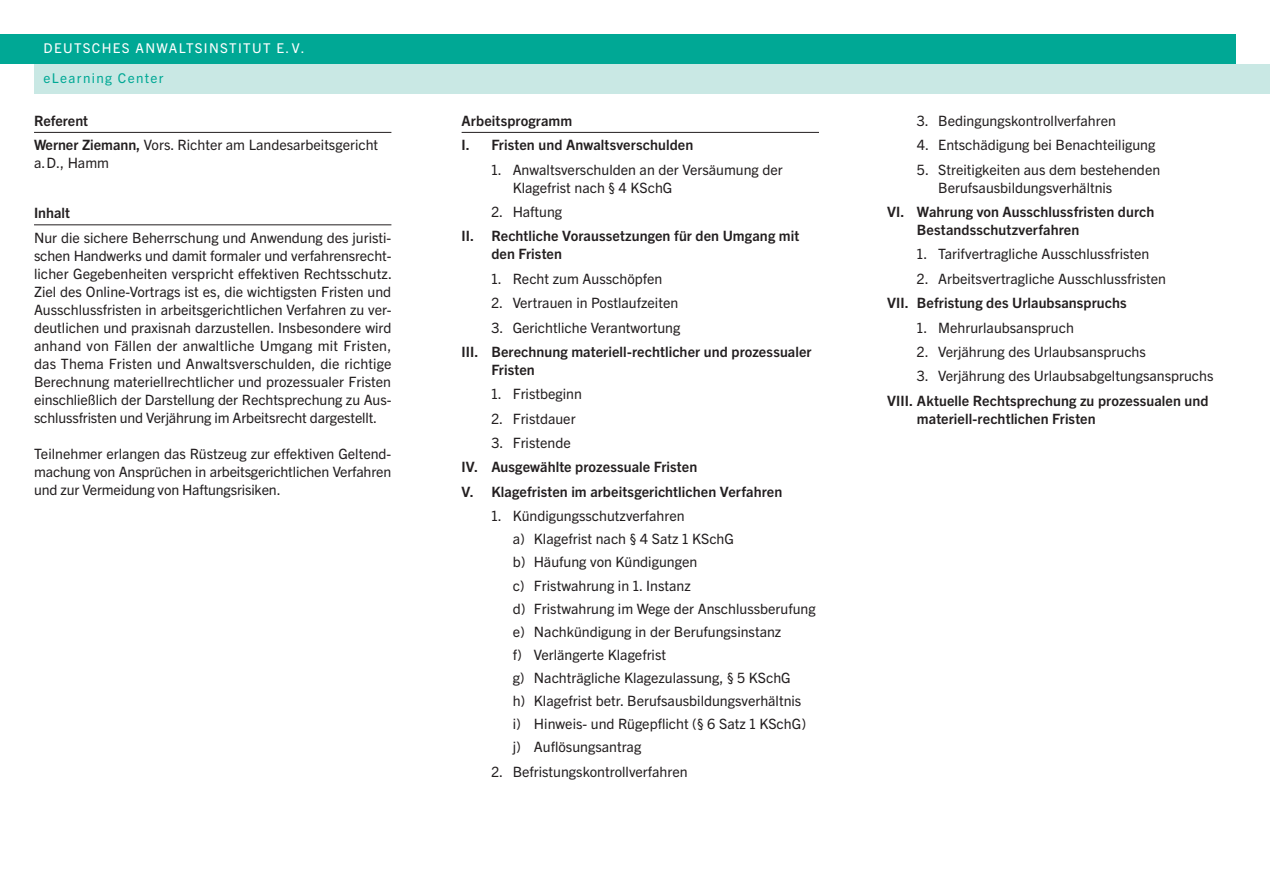
<style>
.page{position:relative;width:1270px;height:893px;background:#fff}
.page>*{position:absolute;margin:0;border:0;box-sizing:border-box;transform-origin:0 0}
.t1{font:14.25px/18px "Trade Gothic Next LT Pro";color:#231f20}
.t2{font:700 14.25px/18px "Trade Gothic Next LT Pro";letter-spacing:.005em;color:#231f20}
.t3{font:13.5px "Trade Gothic Next LT Pro";letter-spacing:.1em;color:#fff}
.t4{font:13.5px "Trade Gothic Next LT Pro";letter-spacing:.1em;color:#00a895}
.s1{font-weight:700}
</style>
<div class="page">
<div style="left:34px;top:64px;width:1235px;height:30px;background:#c9e8e4"></div>
<div style="left:0;top:34px;width:1235px;height:30px;background:#00a895"></div>
<hr style="left:461px;top:132px;width:358px;height:1px;background:#231f20">
<hr style="left:34px;top:132px;width:357px;height:1px;background:#231f20">
<hr style="left:34px;top:225px;width:357px;height:1px;background:#231f20">
<p class="t3" style="left:44px;top:39px;width:262px">DEUTSCHES ANWALTSINSTITUT E.V.</p>
<p class="t4" style="left:44px;top:69px;width:121px">eLearning Center</p>
<p class="t1" style="left:34px;top:107px;width:346px;line-height:24.5px"><span class="s1">Referent<br>Werner Ziemann,</span> Vors. Richter am Landesarbeitsgericht</p>
<p class="t1" style="left:34px;top:153px;width:76px">a.D., Hamm</p>
<p class="t2" style="left:34px;top:203px;width:37px">Inhalt</p>
<p class="t1" style="left:34px;top:227px;width:359px;text-align:justify">Nur die sichere Beherrschung und Anwendung des juristi&shy;schen Handwerks und damit formaler und verfahrensrecht&shy;licher Gegebenheiten verspricht effektiven Rechtsschutz.<br>Ziel des Online-Vortrags ist es, die wichtigsten Fristen und Ausschlussfristen in arbeitsgerichtlichen Verfahren zu ver&shy;deutlichen und praxisnah darzustellen. Insbesondere wird anhand von Fällen der anwaltliche Umgang mit Fristen, das Thema Fristen und Anwaltsverschulden, die richtige Berechnung materiellrechtlicher und prozessualer Fristen einschließlich der Darstellung der Rechtsprechung zu Aus&shy;schlussfristen und Verjährung im Arbeitsrecht dargestellt.</p>
<p class="t1" style="left:34px;top:443px;width:359px;text-align:justify">Teilnehmer erlangen das Rüstzeug zur effektiven Geltend&shy;machung von Ansprüchen in arbeitsgerichtlichen Verfahren und zur Vermeidung von Haftungsrisiken.</p>
<p class="t2" style="left:461px;top:107px;width:233px;line-height:24.5px">Arbeitsprogramm<br>I. Fristen und Anwaltsverschulden</p>
<p class="t1" style="left:512px;top:159px;width:271px;text-indent:-21px">1. Anwaltsverschulden an der Versäumung der<br>Klagefrist nach § 4 KSchG</p>
<p class="t1" style="left:491px;top:202px;width:72px">2. Haftung</p>
<p class="t2" style="left:491px;top:226px;width:309px;text-indent:-30px">II. Rechtliche Voraussetzungen für den Umgang mit den Fristen</p>
<p class="t1" style="left:491px;top:269px;width:172px">1. Recht zum Ausschöpfen</p>
<p class="t1" style="left:491px;top:293px;width:188px">2. Vertrauen in Postlaufzeiten</p>
<p class="t1" style="left:491px;top:317px;width:190px">3. Gerichtliche Verantwortung</p>
<p class="t2" style="left:491px;top:342px;width:322px;text-indent:-30px">III. Berechnung materiell-rechtlicher und prozessualer<br>Fristen</p>
<p class="t1" style="left:491px;top:384px;width:92px">1. Fristbeginn</p>
<p class="t1" style="left:491px;top:409px;width:86px">2. Fristdauer</p>
<p class="t1" style="left:491px;top:433px;width:81px">3. Fristende</p>
<p class="t2" style="left:461px;top:454px;width:322px;line-height:24.5px">IV. Ausgewählte prozessuale Fristen<br>V. Klagefristen im arbeitsgerichtlichen Verfahren</p>
<p class="t1" style="left:512px;top:503px;width:304px;line-height:23.1px;text-indent:-21px">1. Kündigungsschutzverfahren<br>a) Klagefrist nach § 4 Satz 1 KSchG<br>b) Häufung von Kündigungen<br>c) Fristwahrung in 1. Instanz<br>d) Fristwahrung im Wege der Anschlussberufung e) Nachkündigung in der Berufungsinstanz<br>f) Verlängerte Klagefrist<br>g) Nachträgliche Klagezulassung, § 5 KSchG<br>h) Klagefrist betr. Berufsausbildungsverhältnis<br>i) Hinweis- und Rügepflicht (§ 6 Satz 1 KSchG) j) Auflösungsantrag</p>
<p class="t1" style="left:491px;top:761px;width:198px">2. Befristungskontrollverfahren</p>
<p class="t1" style="left:916px;top:111px;width:200px">3. Bedingungskontrollverfahren</p>
<p class="t1" style="left:916px;top:135px;width:240px">4. Entschädigung bei Benachteiligung</p>
<p class="t1" style="left:938px;top:159px;width:223px;text-indent:-21px">5. Streitigkeiten aus dem bestehenden<br>Berufsausbildungsverhältnis</p>
<p class="t2" style="left:916px;top:202px;width:239px;text-indent:-30px">VI. Wahrung von Ausschlussfristen durch<br>Bestandsschutzverfahren</p>
<p class="t1" style="left:916px;top:244px;width:234px">1. Tarifvertragliche Ausschlussfristen</p>
<p class="t1" style="left:916px;top:269px;width:251px">2. Arbeitsvertragliche Ausschlussfristen</p>
<p class="t2" style="left:887px;top:293px;width:241px">VII. Befristung des Urlaubsanspruchs</p>
<p class="t1" style="left:916px;top:317px;width:158px">1. Mehrurlaubsanspruch</p>
<p class="t1" style="left:916px;top:342px;width:230px">2. Verjährung des Urlaubsanspruchs</p>
<p class="t1" style="left:916px;top:366px;width:298px">3. Verjährung des Urlaubsabgeltungsanspruchs</p>
<p class="t2" style="left:916px;top:391px;width:293px;text-indent:-30px">VIII. Aktuelle Rechtsprechung zu prozessualen und materiell-rechtlichen Fristen</p>
</div>
